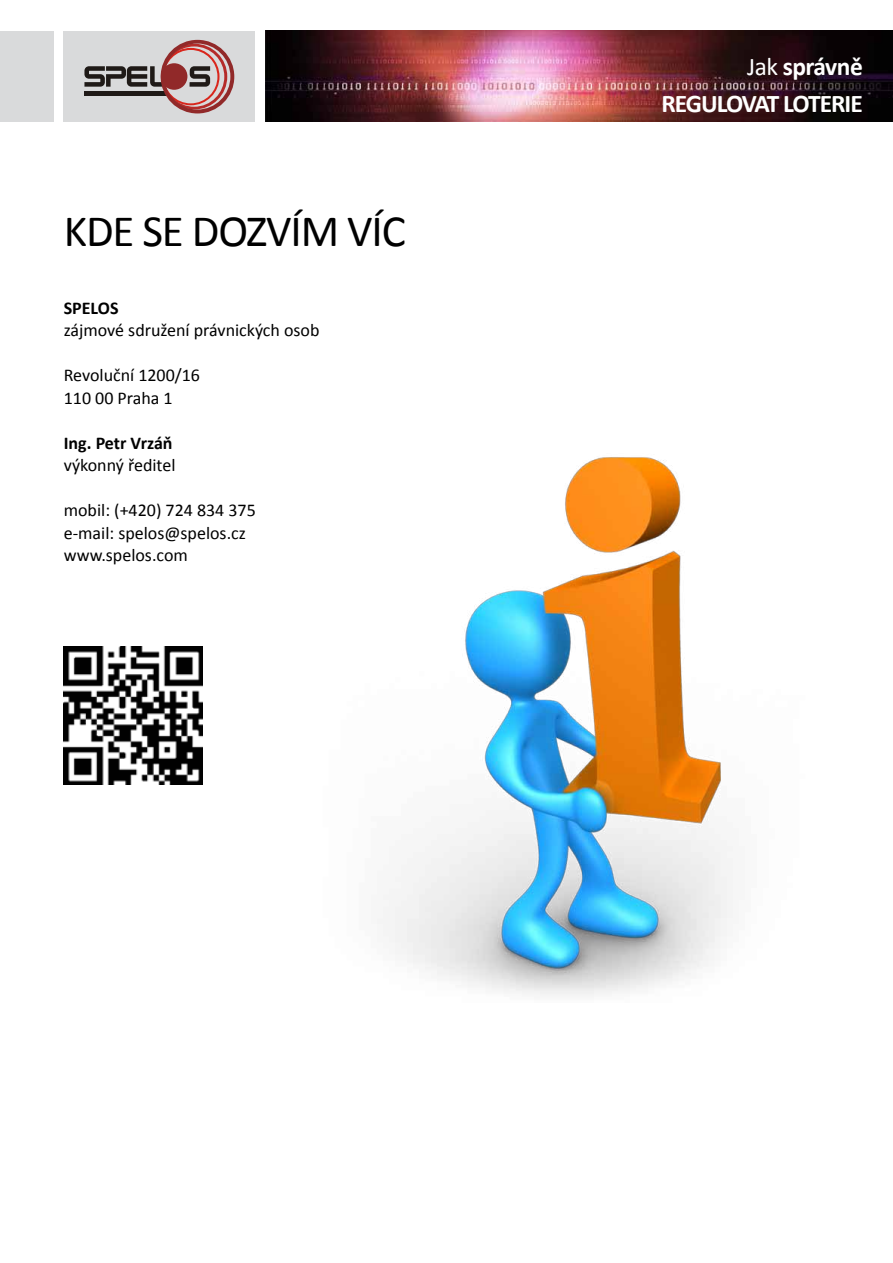
<style>
.page{position:relative;width:893px;height:1263px;background:#fff}
.page>*{position:absolute;margin:0;border:0;box-sizing:border-box;transform-origin:0 0}
.t1{font:45px "Calibri";letter-spacing:-.025em;color:#000}
.t2{font:700 25.5px/37.5px "Calibri";letter-spacing:-.04em;color:#fff;text-align:right}
.t3{font:18px/22.5px "Calibri";color:#000}
.t4{font:700 18px "Calibri";color:#000}
.s1{font-weight:400}
</style>
<div class="page">
<div style="left:64px;top:31px;width:191px;height:90px;background:#d9dadb"></div>
<div style="left:0;top:31px;width:53px;height:90px;background:#d9dadb"></div>
<svg style="left:84px;top:40px;width:150px;height:73px"></svg>
<img style="left:266px;top:31px;width:627px;height:90px">
<img style="left:64px;top:646px;width:138px;height:138px">
<img style="left:377px;top:457px;width:356px;height:539px">
<h1 class="t1" style="left:64px;top:204px;width:343px">KDE SE DOZVÍM VÍC</h1>
<p class="t4" style="left:64px;top:297px;width:56px">SPELOS</p>
<p class="t3" style="left:64px;top:318px;width:257px">zájmové sdružení právnických osob</p>
<p class="t3" style="left:64px;top:363px;width:138px">Revoluční 1200/16<br>110 00 Praha 1</p>
<p class="t4" style="left:64px;top:432px;width:110px">Ing. Petr Vrzáň</p>
<p class="t3" style="left:64px;top:453px;width:113px">výkonný ředitel</p>
<p class="t3" style="left:64px;top:498px;width:194px">mobil: (+420) 724 834 375 e-mail: spelos@spelos.cz www.spelos.com</p>
<h2 class="t2" style="left:661px;top:46px;width:203px"><span class="s1">Jak</span> správně<br>REGULOVAT LOTERIE</h2>
</div>
